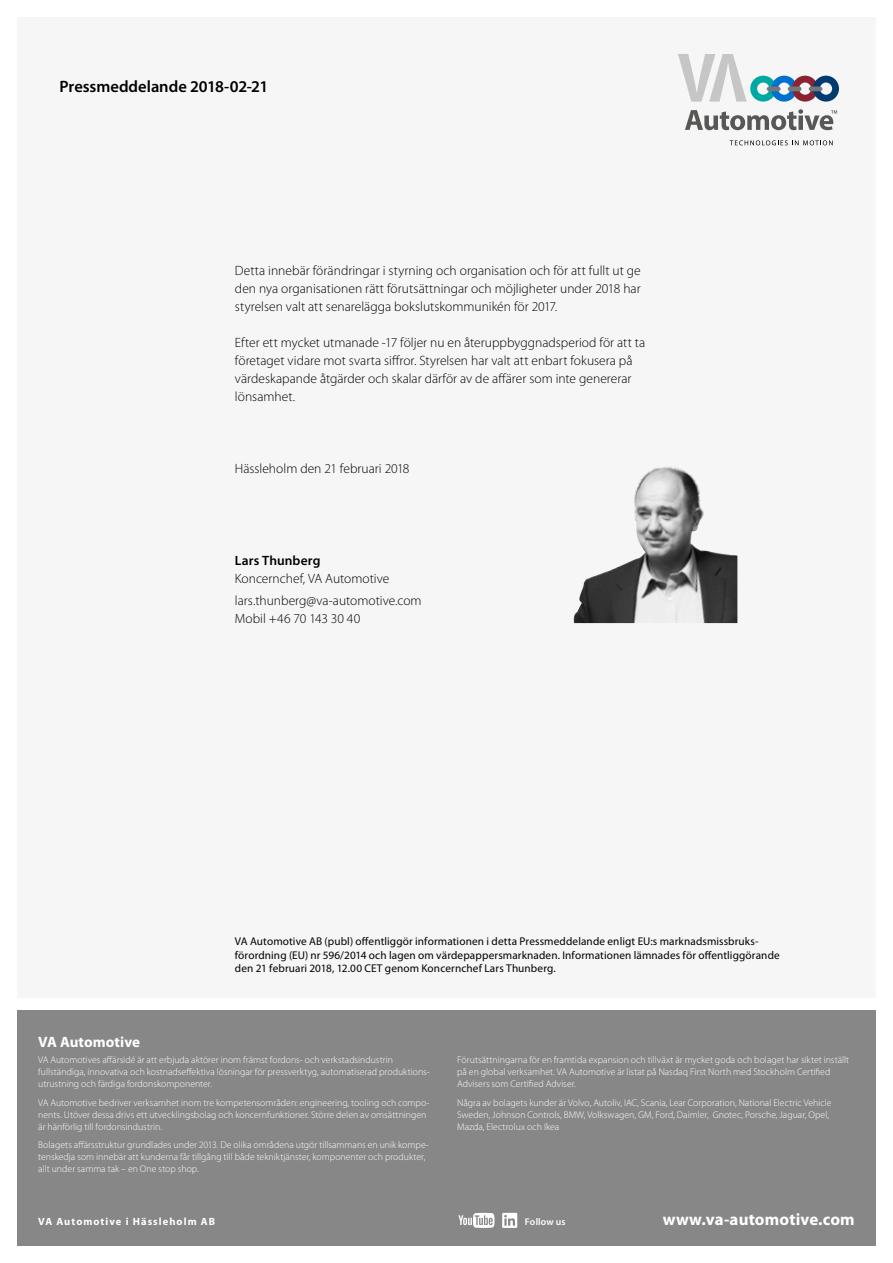
<style>
.page{position:relative;width:893px;height:1263px;background:#fff}
.page>*{position:absolute;margin:0;border:0;box-sizing:border-box;transform-origin:0 0}
.t1{font:700 16.8px "Myriad Pro";letter-spacing:.01em;color:#fff}
.t2{font:600 16.5px "Myriad Pro";letter-spacing:-.005em;color:#000}
.t3{font:700 15px "Myriad Pro";letter-spacing:.005em;color:#fff}
.t4{font:300 13.5px/18px "Myriad Pro";color:#000}
.t5{font:600 13.5px "Myriad Pro";letter-spacing:.01em;color:#000}
.t6{font:11.25px/13.5px "Myriad Pro";letter-spacing:.01em;color:#000}
.t7{font:700 10.5px "Myriad Pro";letter-spacing:.1em;color:#fff}
.t8{font:300 9.75px/12px "Myriad Pro";color:#fff}
.t9{font:600 9.75px "Myriad Pro";letter-spacing:.015em;color:#fff}
</style>
<div class="page">
<div style="left:17px;top:17px;width:859px;height:981px;background:#f6f6f6"></div>
<div style="left:17px;top:1010px;width:859px;height:236px;background:#878787"></div>
<svg style="left:730px;top:140px;width:103px;height:5px"></svg>
<svg style="left:678px;top:54px;width:161px;height:48px"></svg>
<hr style="left:767px;top:87px;width:13px;height:4px;background:#76777a;border-radius:3px">
<hr style="left:788px;top:87px;width:13px;height:4px;background:#76777a;border-radius:3px">
<hr style="left:809px;top:87px;width:13px;height:4px;background:#76777a;border-radius:3px">
<svg style="left:685px;top:109px;width:152px;height:21px"></svg>
<svg style="left:458px;top:1213px;width:36px;height:15px"></svg>
<svg style="left:502px;top:1213px;width:15px;height:15px"></svg>
<img style="left:573px;top:467px;width:164px;height:156px">
<h2 class="t2" style="left:60px;top:76px;width:210px">Pressmeddelande 2018-02-21</h2>
<h3 class="t4" style="left:235px;top:262px;width:407px;text-align:justify">Detta innebär förändringar i styrning och organisation och för att fullt ut ge den nya organisationen rätt förutsättningar och möjligheter under 2018 har styrelsen valt att senarelägga bokslutskommunikén för 2017.</h3>
<p class="t4" style="left:235px;top:334px;width:412px">Efter ett mycket utmanade -17 följer nu en återuppbyggnadsperiod för att ta företaget vidare mot svarta siffror. Styrelsen har valt att enbart fokusera på värdeskapande åtgärder och skalar därför av de affärer som inte genererar lönsamhet.</p>
<h3 class="t4" style="left:235px;top:460px;width:176px">Hässleholm den 21 februari 2018</h3>
<h3 class="t5" style="left:235px;top:552px;width:87px">Lars Thunberg</h3>
<h3 class="t4" style="left:235px;top:567px;width:188px;line-height:22.2px">Koncernchef, VA Automotive lars.thunberg@va-automotive.com</h3>
<h3 class="t4" style="left:235px;top:609px;width:127px">Mobil +46 70 143 30 40</h3>
<h3 class="t3" style="left:38px;top:1032px;width:103px">VA Automotive</h3>
<p class="t6" style="left:235px;top:934px;width:546px">VA Automotive AB (publ) offentliggör informationen i detta Pressmeddelande enligt EU:s marknadsmissbruks&shy;förordning (EU) nr 596/2014 och lagen om värdepappersmarknaden. Informationen lämnades för offentliggörande den 21 februari 2018, 12.00 CET genom Koncernchef Lars Thunberg.</p>
<p class="t8" style="left:38px;top:1054px;width:393px">VA Automotives affärsidé är att erbjuda aktörer inom främst fordons- och verkstadsindustrin fullständiga, innovativa och kostnadseffektiva lösningar för pressverktyg, automatiserad produktions&shy;utrustning och färdiga fordonskomponenter.</p>
<p class="t8" style="left:38px;top:1096px;width:393px">VA Automotive bedriver verksamhet inom tre kompetensområden: engineering, tooling och compo&shy;nents. Utöver dessa drivs ett utvecklingsbolag och koncernfunktioner. Större delen av omsättningen är hänförlig till fordonsindustrin.</p>
<p class="t8" style="left:38px;top:1139px;width:392px">Bolagets affärsstruktur grundlades under 2013. De olika områdena utgör tillsammans en unik kompe&shy;tenskedja som innebär att kunderna får tillgång till både tekniktjänster, komponenter och produkter, allt under samma tak – en One stop shop.</p>
<p class="t8" style="left:457px;top:1054px;width:394px">Förutsättningarna för en framtida expansion och tillväxt är mycket goda och bolaget har siktet inställt på en global verksamhet. VA Automotive är listat på Nasdaq First North med Stockholm Certified<br>Advisers som Certified Adviser.</p>
<p class="t8" style="left:457px;top:1096px;width:376px">Några av bolagets kunder är Volvo, Autoliv, IAC, Scania, Lear Corporation, National Electric Vehicle<br>Sweden, Johnson Controls, BMW, Volkswagen, GM, Ford, Daimler, Gnotec, Porsche, Jaguar, Opel,<br>Mazda, Electrolux och Ikea</p>
<p class="t7" style="left:38px;top:1214px;width:178px">VA Automotive i Hässleholm AB</p>
<h1 class="t1" style="left:663px;top:1208px;width:193px">www.va-automotive.com</h1>
<p class="t9" style="left:525px;top:1215px;width:42px">Follow us</p>
</div>
